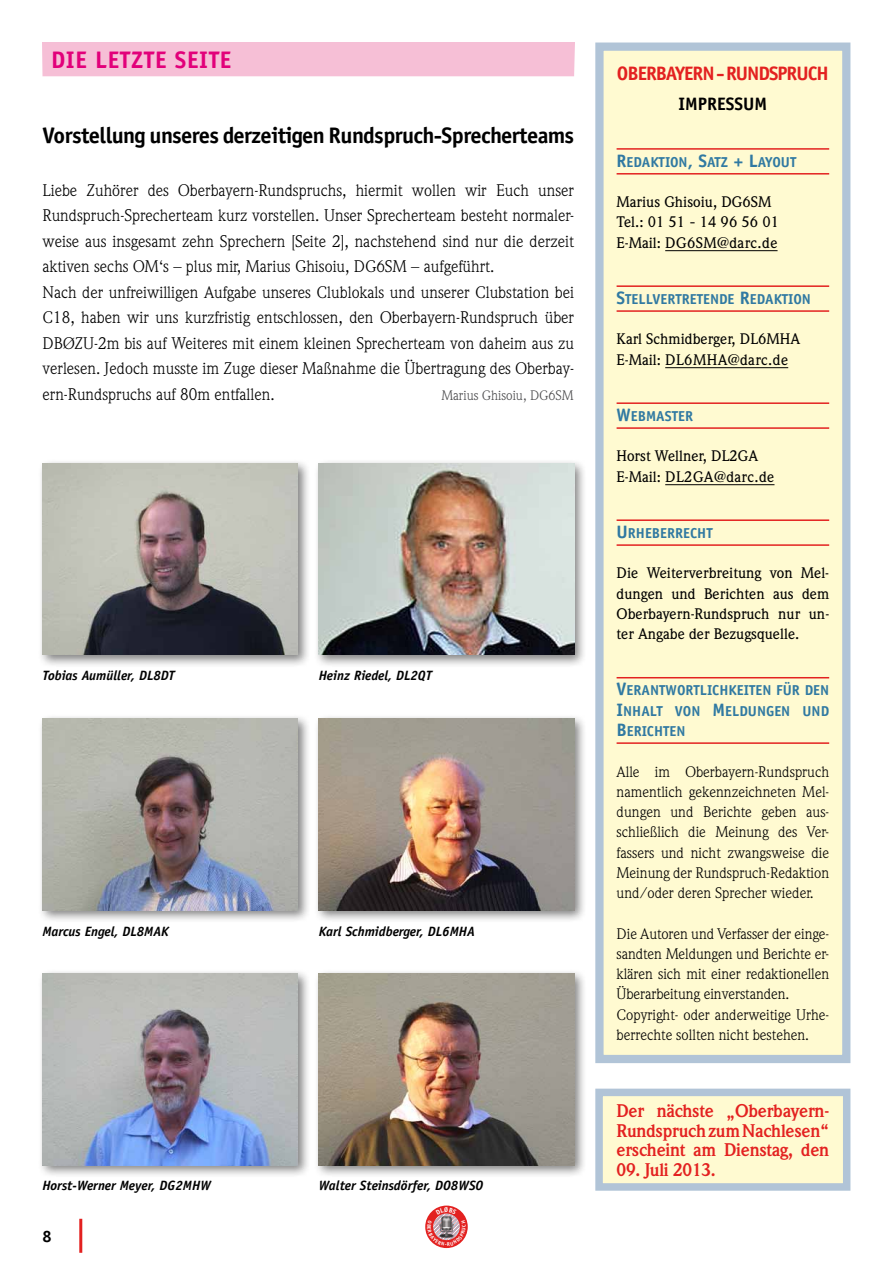
<style>
.page{position:relative;width:893px;height:1263px;background:#fff}
.page>*{position:absolute;margin:0;border:0;box-sizing:border-box;transform-origin:0 0}
.t1{font:700 24px "Officina Sans LT";letter-spacing:.025em;color:#e2007a}
.t2{font:700 22.5px "Officina Sans LT";letter-spacing:-.025em;color:#000}
.t3{font:19.5px "Officina Sans LT Bold SC800";letter-spacing:-.05em;color:#e32120}
.t4{font:700 18px/19.5px "Weidemann LT";letter-spacing:-.015em;color:#e32120;text-align:justify}
.t5{font:18px "Officina Sans LT Bold SC800";color:#000}
.t6{font:16.5px/25.5px "Weidemann LT";color:#000}
.t7{font:700 16.5px "Officina Sans LT";color:#000}
.t8{font:15px/20.2px "Weidemann LT";letter-spacing:-.005em;color:#000;text-align:justify}
.t9{font:500 15px/20.2px "Weidemann LT";color:#000}
.t10{font:14.4px/20.2px "Officina Sans LT Bold SC800";color:#3079a2}
.t11{font:italic 700 13.5px "Officina Sans LT";color:#000}
.t12{font:13.5px "Weidemann LT";color:#4b4b4d}
.s1{font-size:18px}
</style>
<div class="page">
<svg style="left:425px;top:1205px;width:43px;height:43px"></svg>
<div style="left:43px;top:43px;width:531px;height:34px;background:#fcebf2"></div>
<div style="left:38px;top:459px;width:273px;height:209px;background:#000;opacity:.5"></div>
<img style="left:43px;top:463px;width:255px;height:192px">
<div style="left:38px;top:714px;width:273px;height:209px;background:#000;opacity:.5"></div>
<img style="left:43px;top:719px;width:255px;height:191px">
<div style="left:38px;top:969px;width:273px;height:209px;background:#000;opacity:.5"></div>
<img style="left:43px;top:974px;width:255px;height:191px">
<div style="left:314px;top:459px;width:273px;height:209px;background:#000;opacity:.5"></div>
<img style="left:319px;top:463px;width:255px;height:192px">
<div style="left:314px;top:714px;width:273px;height:209px;background:#000;opacity:.5"></div>
<img style="left:319px;top:719px;width:255px;height:191px">
<div style="left:314px;top:969px;width:273px;height:209px;background:#000;opacity:.5"></div>
<img style="left:319px;top:974px;width:255px;height:191px">
<hr style="left:79px;top:1219px;width:3px;height:34px;background:#e32120">
<div style="left:43px;top:43px;width:531px;height:33px;background:#f6bfd6"></div>
<div style="left:595px;top:1089px;width:255px;height:102px;background:#fffad1;border:8px solid #b1c4d7"></div>
<div style="left:595px;top:43px;width:255px;height:1020px;background:#fffad1;border:8px solid #b1c4d7"></div>
<hr style="left:617px;top:148px;width:212px;height:2px;background:#e32120">
<hr style="left:617px;top:173px;width:212px;height:2px;background:#e32120">
<hr style="left:665px;top:250px;width:112px;height:1px;background:#000">
<hr style="left:617px;top:285px;width:212px;height:2px;background:#e32120">
<hr style="left:617px;top:310px;width:212px;height:2px;background:#e32120">
<hr style="left:665px;top:367px;width:123px;height:1px;background:#000">
<hr style="left:617px;top:402px;width:212px;height:2px;background:#e32120">
<hr style="left:617px;top:427px;width:212px;height:2px;background:#e32120">
<hr style="left:665px;top:484px;width:109px;height:1px;background:#000">
<hr style="left:617px;top:519px;width:212px;height:2px;background:#e32120">
<hr style="left:617px;top:544px;width:212px;height:2px;background:#e32120">
<hr style="left:617px;top:677px;width:212px;height:1px;background:#e32120">
<hr style="left:617px;top:742px;width:212px;height:2px;background:#e32120">
<svg style="left:427px;top:1207px;width:39px;height:39px;background:#d1696b"></svg>
<h1 class="t1" style="left:51px;top:45px;width:179px">DIE LETZTE SEITE</h1>
<h2 class="t2" style="left:43px;top:121px;width:533px">Vorstellung unseres derzeitigen Rundspruch-Sprecherteams</h2>
<p class="t6" style="left:43px;top:177px;width:533px">Liebe Zuhörer des Oberbayern-Rundspruchs, hiermit wollen wir Euch unser Rundspruch-Sprecherteam kurz vorstellen. Unser Sprecherteam besteht normaler&shy;weise aus insgesamt zehn Sprechern [Seite 2], nachstehend sind nur die derzeit aktiven sechs OM‘s – plus mir, Marius Ghisoiu, DG6SM – aufgeführt.<br>Nach der unfreiwilligen Aufgabe unseres Clublokals und unserer Clubstation bei C18, haben wir uns kurzfristig entschlossen, den Oberbayern-Rundspruch über DBØZU-2m bis auf Weiteres mit einem kleinen Sprecherteam von daheim aus zu verlesen. Jedoch musste im Zuge dieser Maßnahme die Übertragung des Oberbay&shy;ern-Rundspruchs auf 80m entfallen.</p>
<p class="t12" style="left:441px;top:387px;width:134px">Marius Ghisoiu, DG6SM</p>
<p class="t11" style="left:43px;top:668px;width:134px">Tobias Aumüller, DL8DT</p>
<p class="t11" style="left:319px;top:668px;width:115px">Heinz Riedel, DL2QT</p>
<p class="t11" style="left:43px;top:923px;width:128px">Marcus Engel, DL8MAK</p>
<p class="t11" style="left:43px;top:1177px;width:170px">Horst-Werner Meyer, DG2MHW</p>
<p class="t7" style="left:43px;top:1226px;width:11px">8</p>
<p class="t11" style="left:319px;top:923px;width:158px">Karl Schmidberger, DL6MHA</p>
<p class="t11" style="left:319px;top:1177px;width:166px">Walter Steinsdörfer, DO8WSO</p>
<p class="t3" style="left:617px;top:62px;width:202px">OBERBAYERN -RUN DSPRUCH</p>
<p class="t5" style="left:679px;top:93px;width:39px">IMPRESS</p>
<p class="t5" style="left:743px;top:93px;width:26px">UM</p>
<p class="t10" style="left:617px;top:151px;width:181px"><span class="s1">R</span>EDAKTIO N<span class="s1">, S</span>ATZ <span class="s1">+ L</span>AYOUT</p>
<p class="t9" style="left:617px;top:192px;width:164px">Marius Ghisoiu, DG6SM<br>Tel.: 01 51 - 14 96 56 01<br>E-Mail: DG6SM@darc.de</p>
<p class="t10" style="left:617px;top:289px;width:196px"><span class="s1">S</span>TELLVERTRETENDE <span class="s1">R</span>EDAKTIO N</p>
<p class="t9" style="left:617px;top:329px;width:185px">Karl Schmidberger, DL6MHA<br>E-Mail: DL6MHA@darc.de</p>
<p class="t10" style="left:617px;top:406px;width:78px"><span class="s1">W</span>EBMASTER</p>
<p class="t9" style="left:617px;top:446px;width:159px">Horst Wellner, DL2GA<br>E-Mail: DL2GA@darc.de</p>
<p class="t10" style="left:617px;top:523px;width:98px"><span class="s1">U</span>RHEBERRECHT</p>
<p class="t9" style="left:617px;top:563px;width:214px;text-align:justify">Die Weiterverbreitung von Mel&shy;dungen und Berichten aus dem Oberbayern-Rundspruch nur un&shy;ter Angabe der Bezugsquelle.</p>
<p class="t10" style="left:617px;top:680px;width:214px"><span class="s1">V</span>ERANTWO RTLICHKEITEN FÜR DEN<br><span class="s1">I</span>NHALT VON <span class="s1">M</span>ELDUNGEN UND<br><span class="s1">B</span>ERICHTEN</p>
<p class="t8" style="left:617px;top:761px;width:214px">Alle im Oberbayern-Rundspruch namentlich gekennzeichneten Mel&shy;dungen und Berichte geben aus&shy;schließlich die Meinung des Ver&shy;fassers und nicht zwangsweise die Meinung der Rundspruch-Redaktion und/oder deren Sprecher wieder.</p>
<p class="t8" style="left:617px;top:923px;width:214px;text-align:left">Die Autoren und Verfasser der einge&shy;sandten Meldungen und Berichte er&shy;klären sich mit einer redaktionellen Überarbeitung einverstanden.<br>Copyright- oder anderweitige Urhe&shy;berrechte sollten nicht bestehen.</p>
<p class="t4" style="left:617px;top:1101px;width:214px">Der nächste „Oberbayern-Rundspruch zum Nachlesen“ erscheint am Dienstag, den</p>
<p class="t4" style="left:617px;top:1160px;width:101px">09. Juli 2013.</p>
</div>
